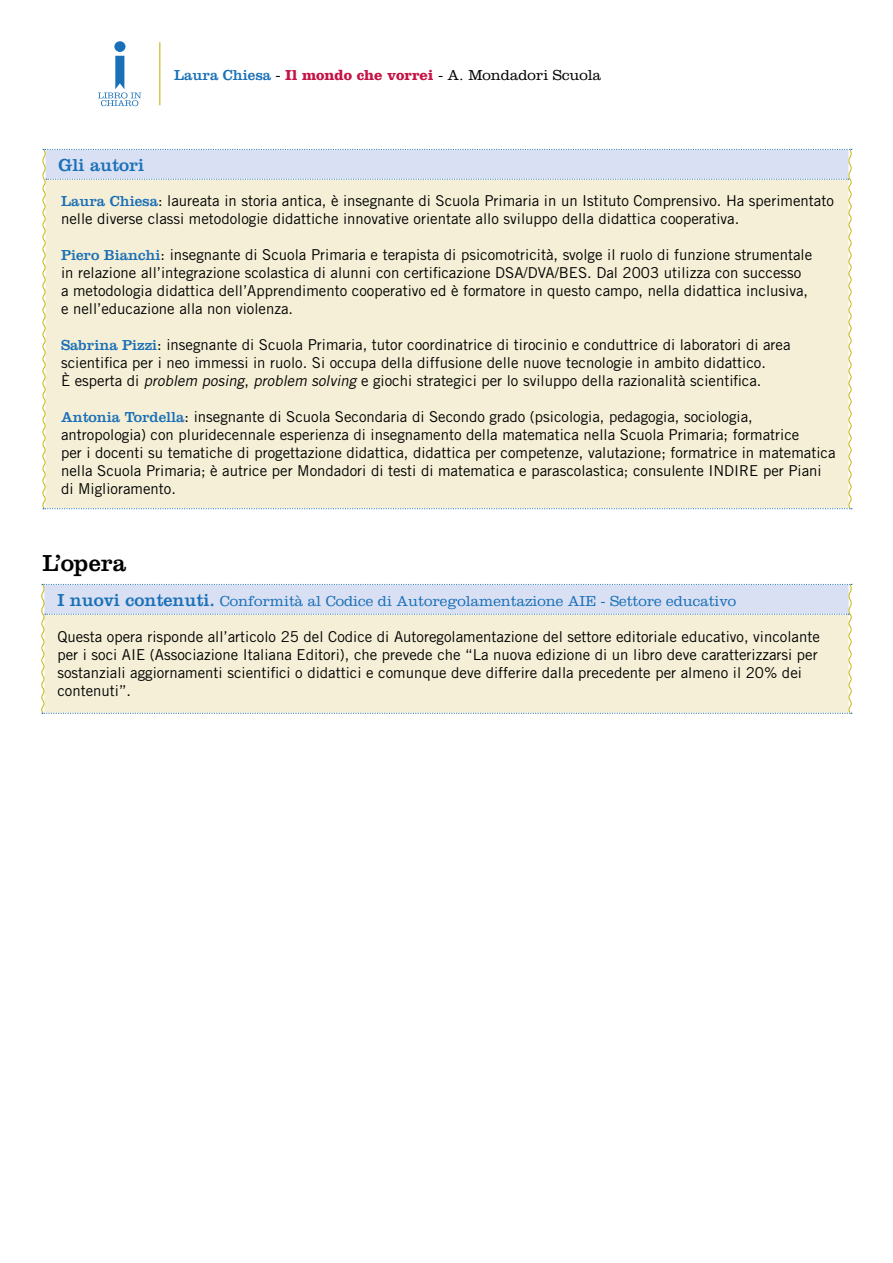
<style>
.page{position:relative;width:893px;height:1263px;background:#fff}
.page>*{position:absolute;margin:0;border:0;box-sizing:border-box;transform-origin:0 0}
.t1{font:24px "Clarendon";color:#000}
.t2{font:18px "Clarendon";color:#1a70b8}
.t3{font:15px/18px "Trade Gothic LT Std";color:#000}
.t4{font:300 15px "Clarendon";color:#1a70b8}
.t5{font:300 15px "Clarendon";color:#000}
.s1{font-weight:400;color:#1a70b8}
.s2{font-weight:700;color:#c51244}
.s3{font-family:"Clarendon";color:#1a70b8}
.s4{font-style:italic}
.s5{font-weight:400;font-size:18px}
</style>
<div class="page">
<hr style="left:159px;top:42px;width:1px;height:63px;background:#c5b612">
<div style="left:114px;top:41px;width:11px;height:11px;background:#1a70b8;border-radius:50%"></div>
<svg style="left:98px;top:56px;width:43px;height:50px"></svg>
<svg style="left:41px;top:584px;width:812px;height:130px;background:#eceadc"></svg>
<svg style="left:42px;top:149px;width:811px;height:360px;background:#f1edd8"></svg>
<p class="t5" style="left:174px;top:66px;width:429px"><span class="s1">Laura Chiesa</span> - <span class="s2">Il mondo che vorrei</span> - A. Mondadori Scuola</p>
<p class="t2" style="left:59px;top:155px;width:87px">Gli autori</p>
<p class="t3" style="left:61px;top:191px;width:774px"><span class="s3">Laura Chiesa</span>: laureata in storia antica, è insegnante di Scuola Primaria in un Istituto Comprensivo. Ha sperimentato nelle diverse classi metodologie didattiche innovative orientate allo sviluppo della didattica cooperativa.</p>
<p class="t3" style="left:61px;top:245px;width:753px"><span class="s3">Piero Bianchi</span>: insegnante di Scuola Primaria e terapista di psicomotricità, svolge il ruolo di funzione strumentale in relazione all’integrazione scolastica di alunni con certificazione DSA/DVA/BES. Dal 2003 utilizza con successo a metodologia didattica dell’Apprendimento cooperativo ed è formatore in questo campo, nella didattica inclusiva, e nell’educazione alla non violenza.</p>
<p class="t3" style="left:61px;top:335px;width:731px"><span class="s3">Sabrina Pizzi</span>: insegnante di Scuola Primaria, tutor coordinatrice di tirocinio e conduttrice di laboratori di area scientifica per i neo immessi in ruolo. Si occupa della diffusione delle nuove tecnologie in ambito didattico.<br>È esperta di <span class="s4">problem posing</span>, <span class="s4">problem solving</span> e giochi strategici per lo sviluppo della razionalità scientifica.</p>
<p class="t3" style="left:61px;top:407px;width:776px"><span class="s3">Antonia Tordella</span>: insegnante di Scuola Secondaria di Secondo grado (psicologia, pedagogia, sociologia, antropologia) con pluridecennale esperienza di insegnamento della matematica nella Scuola Primaria; formatrice<br>per i docenti su tematiche di progettazione didattica, didattica per competenze, valutazione; formatrice in matematica nella Scuola Primaria; è autrice per Mondadori di testi di matematica e parascolastica; consulente INDIRE per Piani di Miglioramento.</p>
<h1 class="t1" style="left:43px;top:549px;width:85px">L’opera</h1>
<p class="t4" style="left:57px;top:593px;width:680px"><span class="s5">I nuovi contenuti.</span> Conformità al Codice di Autoregolamentazione AIE - Settore educativo</p>
<p class="t3" style="left:57px;top:628px;width:764px">Questa opera risponde all’articolo 25 del Codice di Autoregolamentazione del settore editoriale educativo, vincolante per i soci AIE (Associazione Italiana Editori), che prevede che “La nuova edizione di un libro deve caratterizzarsi per sostanziali aggiornamenti scientifici o didattici e comunque deve differire dalla precedente per almeno il 20% dei contenuti”.</p>
</div>
